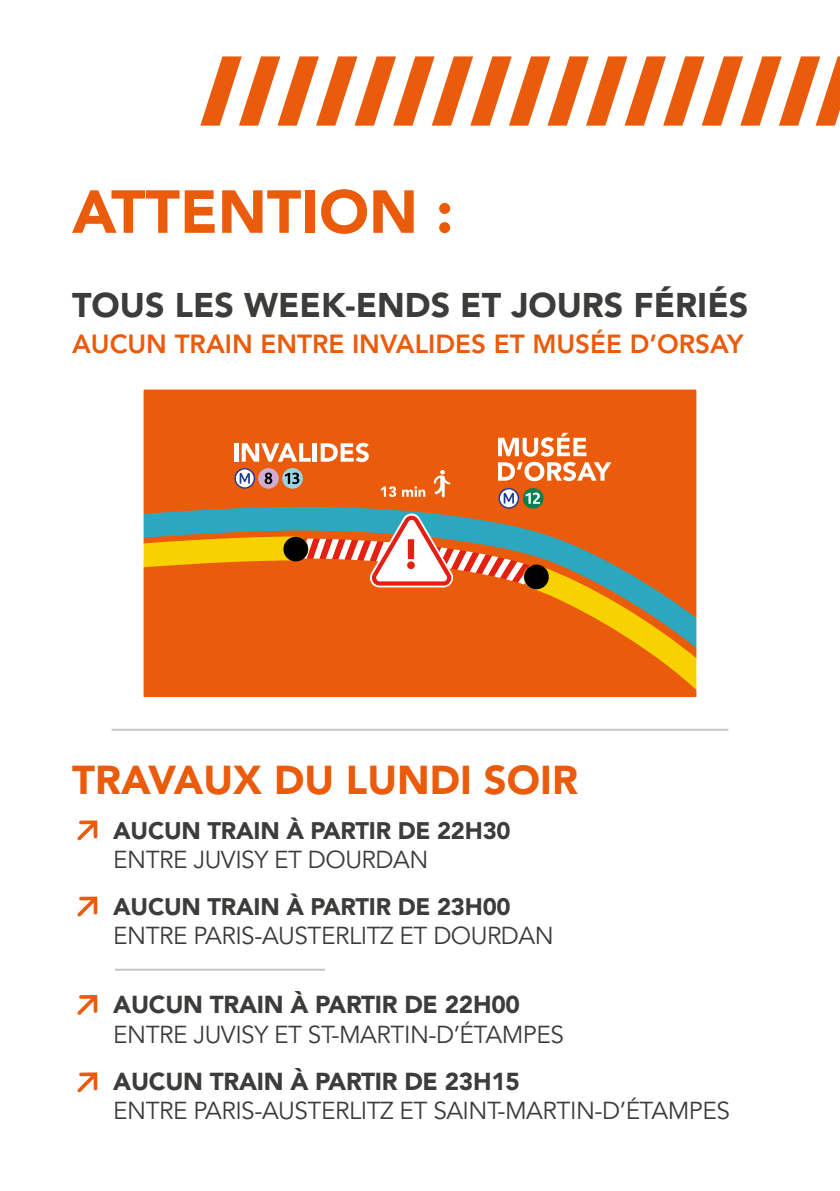
<style>
.page{position:relative;width:840px;height:1191px;background:#fff}
.page>*{position:absolute;margin:0;border:0;box-sizing:border-box;transform-origin:0 0}
.t1{font:900 60px "Avenir LT Std";color:#ea5b0b}
.t2{font:900 40px "Avenir LT Std";color:#ea5b0b}
.t3{font:900 34px "Avenir LT Std";color:#3c3c3b}
.t4{font:800 26px "Avenir LT Std";color:#ea5b0b}
.t5{font:24.4px "Avenir LT Std";letter-spacing:-.02em;color:#3c3c3b}
.t6{font:900 24.4px "Avenir LT Std";letter-spacing:-.01em;color:#3c3c3b}
.t7{font:900 23.8px "Avenir LT Std";letter-spacing:-.01em;color:#3c3c3b}
</style>
<div class="page">
<svg style="left:200px;top:56px;width:639px;height:70px"></svg>
<div style="left:143px;top:389px;width:553px;height:307px;background:#ea5b0b"></div>
<svg style="left:144px;top:433px;width:551px;height:264px"></svg>
<div style="left:37px;top:283px;width:765px;height:553px;border:106px solid #fff;border-radius:4px"></div>
<hr style="left:111px;top:729px;width:617px;height:2px;background:#c6c6c6">
<hr style="left:115px;top:968px;width:210px;height:2px;background:#c6c6c6">
<svg style="left:77px;top:820px;width:20px;height:20px"></svg>
<svg style="left:77px;top:896px;width:20px;height:20px"></svg>
<svg style="left:77px;top:995px;width:20px;height:20px"></svg>
<svg style="left:77px;top:1072px;width:20px;height:20px"></svg>
<h1 class="t1" style="left:72px;top:176px;width:383px">ATTENTION :</h1>
<h3 class="t3" style="left:72px;top:285px;width:677px">TOUS LES WEEK-ENDS ET JOURS FÉRIÉS</h3>
<p class="t4" style="left:72px;top:329px;width:672px">AUCUN TRAIN ENTRE INVALIDES ET MUSÉE D’ORSAY</p>
<h2 class="t2" style="left:72px;top:755px;width:507px">TRAVAUX DU LUNDI SOIR</h2>
<p class="t7" style="left:113px;top:816px;width:399px">AUCUN TRAIN À PARTIR DE 22H30</p>
<p class="t5" style="left:113px;top:845px;width:316px">ENTRE JUVISY ET DOURDAN</p>
<p class="t7" style="left:113px;top:892px;width:399px">AUCUN TRAIN À PARTIR DE 23H00</p>
<p class="t5" style="left:113px;top:921px;width:442px">ENTRE PARIS-AUSTERLITZ ET DOURDAN</p>
<p class="t6" style="left:113px;top:990px;width:408px">AUCUN TRAIN À PARTIR DE 22H00</p>
<p class="t5" style="left:113px;top:1020px;width:452px">ENTRE JUVISY ET ST-MARTIN-D’ÉTAMPES</p>
<p class="t6" style="left:113px;top:1066px;width:408px">AUCUN TRAIN À PARTIR DE 23H15</p>
<p class="t5" style="left:113px;top:1096px;width:618px">ENTRE PARIS-AUSTERLITZ ET SAINT-MARTIN-D’ÉTAMPES</p>
</div>
